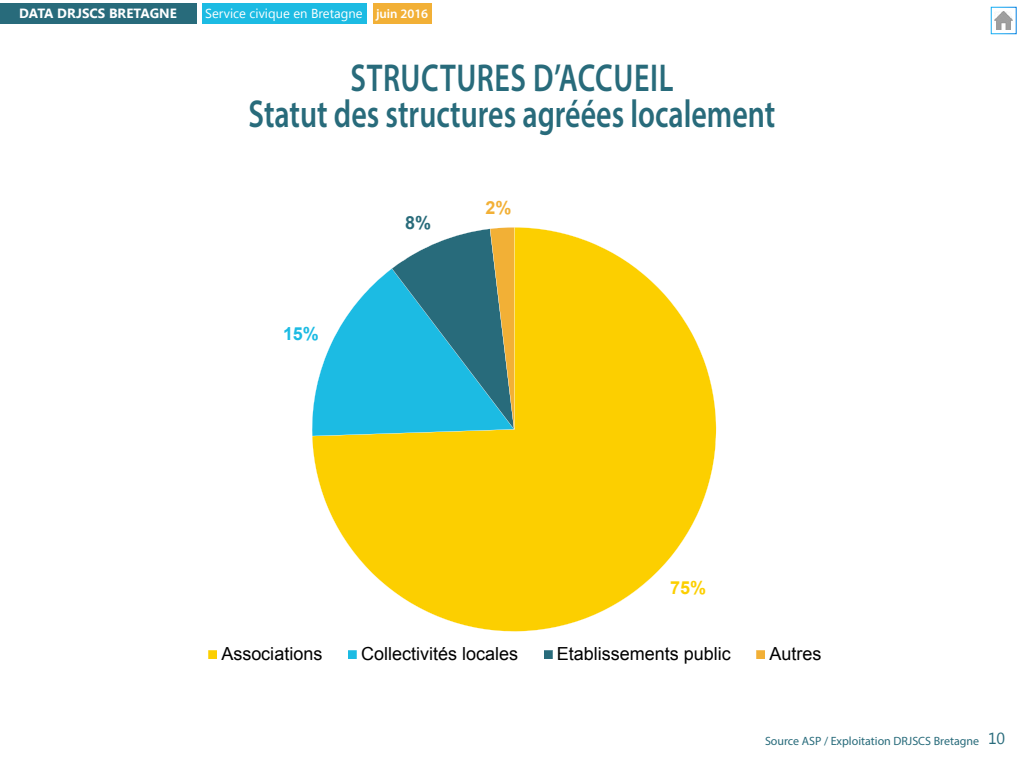
<style>
.page{position:relative;width:1024px;height:768px;background:#fff}
.page>*{position:absolute;margin:0;border:0;box-sizing:border-box;transform-origin:0 0}
.t1{font:600 39px/36px "Myriad Pro";color:#286b7b;text-align:center;scale:.77 1}
.t2{font:18px "Arial";color:#000}
.t3{font:700 18px "Arial";color:#fccf00}
.t4{font:700 18px "Arial";color:#1cbbe3}
.t5{font:700 18px "Arial";color:#286b7a}
.t6{font:700 18px "Arial";color:#f2b036}
.t7{font:700 13.3px "Segoe UI";color:#fff}
.t8{font:13px "Segoe UI";color:#fff}
.t9{font:12px "Myriad Pro";color:#286b7b}
.s1{font-family:"Myriad Pro";font-weight:600}
.s2{font-family:"Segoe UI";font-size:16px}
</style>
<div class="page">
<img style="left:995px;top:12px;width:18px;height:17px">
<div style="left:991px;top:7px;width:25px;height:27px;border:1px solid #fff"></div>
<div style="left:0;top:3px;width:196px;height:20px;background:#286b7b"></div>
<div style="left:202px;top:3px;width:165px;height:20px;background:#1cbbe3"></div>
<div style="left:373px;top:3px;width:59px;height:20px;background:#f2b036"></div>
<svg style="left:312px;top:227px;width:404px;height:405px;fill:#fccf00"></svg>
<svg style="left:312px;top:268px;width:202px;height:168px;fill:#1cbbe3"></svg>
<svg style="left:392px;top:227px;width:122px;height:202px"></svg>
<svg style="left:208px;top:650px;width:9px;height:9px"></svg>
<svg style="left:348px;top:650px;width:9px;height:9px"></svg>
<svg style="left:544px;top:650px;width:9px;height:9px"></svg>
<svg style="left:756px;top:650px;width:9px;height:9px"></svg>
<p class="t7" style="left:19px;top:4px;width:159px">DATA DRJSCS BRETAGNE</p>
<p class="t8" style="left:205px;top:4px;width:225px">Service civique en Bretagne <span class="s1">juin 2016</span></p>
<h1 class="t1" style="left:249px;top:59px;width:686px">Structures d’accueil<br>Statut des structures agréées localement</h1>
<p class="t4" style="left:283px;top:322px;width:37px">15%</p>
<p class="t5" style="left:405px;top:211px;width:27px">8%</p>
<p class="t6" style="left:486px;top:196px;width:27px">2%</p>
<p class="t3" style="left:670px;top:575px;width:37px">75%</p>
<p class="t2" style="left:221px;top:642px;width:103px">Associations</p>
<p class="t2" style="left:361px;top:642px;width:159px">Collectivités locales</p>
<p class="t2" style="left:557px;top:642px;width:176px">Etablissements public</p>
<p class="t2" style="left:770px;top:642px;width:54px">Autres</p>
<p class="t9" style="left:765px;top:733px;width:242px">Source ASP / Exploitation DRJSCS Bretagne <span class="s2">10</span></p>
</div>
